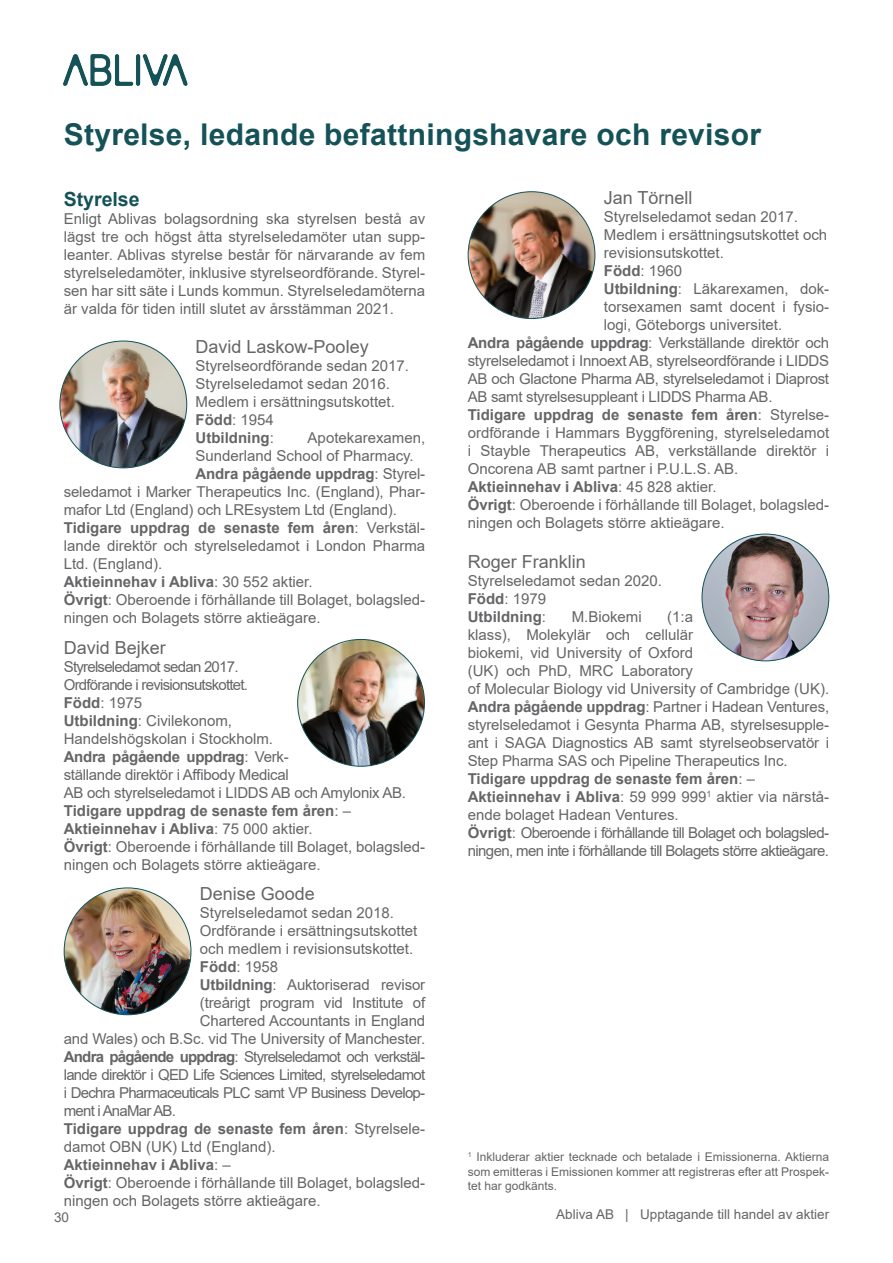
<style>
.page{position:relative;width:893px;height:1263px;background:#fff}
.page>*{position:absolute;margin:0;border:0;box-sizing:border-box;transform-origin:0 0}
.t1{font:700 30px "Arial";letter-spacing:.01em;color:#155257}
.t2{font:700 19.5px "Arial";color:#155257}
.t3{font:18px "Arial";color:#656568}
.t4{font:15px/18px "Arial";color:#656568}
.t5{font:15px/18px "Arial";letter-spacing:-.02em;color:#656568}
.t6{font:700 15px "Arial";color:#656568}
.t7{font:15px "Arial";letter-spacing:-.05em;color:#656568}
.t8{font:13.5px "Arial";color:#656568}
.t9{font:12px/14.4px "Arial";color:#656568;text-align:justify}
.s1{font-weight:700}
.s2{font-weight:400}
</style>
<div class="page">
<img style="left:64px;top:54px;width:123px;height:31px">
<img style="left:60px;top:341px;width:127px;height:127px">
<img style="left:298px;top:639px;width:126px;height:127px">
<img style="left:468px;top:192px;width:127px;height:127px;border-radius:63px">
<img style="left:64px;top:888px;width:127px;height:127px;border-radius:63px">
<img style="left:702px;top:534px;width:127px;height:127px;border-radius:63px">
<h1 class="t1" style="left:64px;top:114px;width:699px">Styrelse, ledande befattningshavare och revisor</h1>
<h2 class="t2" style="left:64px;top:185px;width:77px">Styrelse</h2>
<p class="t4" style="left:64px;top:209px;width:363px;text-align:justify">Enligt Ablivas bolagsordning ska styrelsen bestå av lägst tre och högst åtta styrelseledamöter utan supp&shy;leanter. Ablivas styrelse består för närvarande av fem styrelseledamöter, inklusive styrelseordförande. Styrel&shy;sen har sitt säte i Lunds kommun. Styrelseledamöterna är valda för tiden intill slutet av årsstämman 2021.</p>
<p class="t3" style="left:196px;top:334px;width:175px">David Laskow-Pooley</p>
<p class="t4" style="left:196px;top:357px;width:215px">Styrelseordförande sedan 2017.<br>Styrelseledamot sedan 2016.<br>Medlem i ersättningsutskottet.<br><span class="s1">Född</span>: 1954<br><span class="s1">Utbildning</span>:</p>
<p class="t3" style="left:604px;top:186px;width:90px">Jan Törnell</p>
<p class="t4" style="left:604px;top:208px;width:196px">Styrelseledamot sedan 2017.</p>
<p class="t4" style="left:604px;top:226px;width:225px">Medlem i ersättningsutskottet och</p>
<p class="t4" style="left:604px;top:244px;width:122px">revisionsutskottet.</p>
<p class="t4" style="left:604px;top:262px;width:80px"><span class="s1">Född</span>: 1960</p>
<p class="t4" style="left:604px;top:280px;width:227px"><span class="s1">Utbildning</span>: Läkarexamen, dok-</p>
<p class="t4" style="left:604px;top:298px;width:227px">torsexamen samt docent i fysio-</p>
<p class="t4" style="left:604px;top:316px;width:180px">logi, Göteborgs universitet.</p>
<p class="t5" style="left:468px;top:334px;width:363px"><span class="s1">Andra pågående uppdrag</span>: Verkställande direktör och</p>
<p class="t5" style="left:468px;top:352px;width:363px">styrelseledamot i Innoext AB, styrelseordförande i LIDDS</p>
<p class="t5" style="left:468px;top:370px;width:363px">AB och Glactone Pharma AB, styrelseledamot i Diaprost</p>
<p class="t5" style="left:468px;top:388px;width:306px">AB samt styrelsesuppleant i LIDDS Pharma AB.</p>
<p class="t6" style="left:468px;top:405px;width:363px">Tidigare uppdrag de senaste fem åren<span class="s2">: Styrelse-</span></p>
<p class="t4" style="left:468px;top:424px;width:363px">ordförande i Hammars Byggförening, styrelseledamot</p>
<p class="t4" style="left:468px;top:442px;width:363px">i Stayble Therapeutics AB, verkställande direktör i</p>
<p class="t4" style="left:468px;top:460px;width:272px">Oncorena AB samt partner i P.U.L.S. AB.</p>
<p class="t6" style="left:468px;top:477px;width:250px">Aktieinnehav i Abliva<span class="s2">: 45 828 aktier.</span></p>
<p class="t4" style="left:468px;top:496px;width:363px"><span class="s1">Övrigt</span>: Oberoende i förhållande till Bolaget, bolagsled-</p>
<p class="t4" style="left:468px;top:514px;width:258px">ningen och Bolagets större aktieägare.</p>
<p class="t3" style="left:468px;top:549px;width:120px">Roger Franklin</p>
<p class="t4" style="left:468px;top:572px;width:196px">Styrelseledamot sedan 2020.<br><span class="s1">Född</span>: 1979<br><span class="s1">Utbildning</span>:</p>
<p class="t4" style="left:308px;top:429px;width:119px">Apotekarexamen,</p>
<p class="t4" style="left:196px;top:447px;width:220px">Sunderland School of Pharmacy.</p>
<p class="t6" style="left:196px;top:463px;width:231px">Andra pågående uppdrag<span class="s2">: Styrel-</span></p>
<p class="t4" style="left:64px;top:483px;width:363px">seledamot i Marker Therapeutics Inc. (England), Phar-</p>
<p class="t4" style="left:64px;top:501px;width:335px">mafor Ltd (England) och LREsystem Ltd (England).</p>
<p class="t6" style="left:64px;top:517px;width:363px">Tidigare uppdrag de senaste fem åren<span class="s2">: Verkstäl-</span></p>
<p class="t4" style="left:64px;top:537px;width:363px">lande direktör och styrelseledamot i London Pharma</p>
<p class="t4" style="left:64px;top:555px;width:100px">Ltd. (England).</p>
<p class="t6" style="left:64px;top:571px;width:250px">Aktieinnehav i Abliva<span class="s2">: 30 552 aktier.</span></p>
<p class="t4" style="left:64px;top:591px;width:363px"><span class="s1">Övrigt</span>: Oberoende i förhållande till Bolaget, bolagsled-</p>
<p class="t4" style="left:64px;top:609px;width:258px">ningen och Bolagets större aktieägare.</p>
<p class="t3" style="left:64px;top:635px;width:104px">David Bejker</p>
<p class="t5" style="left:64px;top:657px;width:363px">Styrelseledamot sedan 2017.<br>Ordförande i revisionsutskottet.<br><span class="s1">Född</span>: 1975<br><span class="s1">Utbildning</span>: Civilekonom,<br>Handelshögskolan i Stockholm.<br><span class="s1">Andra pågående uppdrag</span>: Verk-<br>ställande direktör i Affibody Medical<br>AB och styrelseledamot i LIDDS AB och Amylonix AB.<br><span class="s1">Tidigare uppdrag de senaste fem åren</span>: – <span class="s1">Aktieinnehav i Abliva</span>: 75 000 aktier.<br><span class="s1">Övrigt</span>: Oberoende i förhållande till Bolaget, bolagsled&shy;ningen och Bolagets större aktieägare.</p>
<p class="t3" style="left:200px;top:882px;width:117px">Denise Goode</p>
<p class="t4" style="left:200px;top:904px;width:196px">Styrelseledamot sedan 2018.</p>
<p class="t4" style="left:200px;top:922px;width:219px">Ordförande i ersättningsutskottet</p>
<p class="t4" style="left:200px;top:940px;width:215px">och medlem i revisionsutskottet.</p>
<p class="t4" style="left:200px;top:958px;width:80px"><span class="s1">Född</span>: 1958</p>
<p class="t4" style="left:200px;top:976px;width:227px"><span class="s1">Utbildning</span>: Auktoriserad revisor</p>
<p class="t4" style="left:200px;top:994px;width:227px">(treårigt program vid Institute of</p>
<p class="t4" style="left:200px;top:1012px;width:227px">Chartered Accountants in England</p>
<p class="t4" style="left:64px;top:1030px;width:363px">and Wales) och B.Sc. vid The University of Manchester.</p>
<p class="t7" style="left:64px;top:1047px;width:363px"><span class="s1">Andra pågående uppdrag</span>: Styrelseledamot och verkstäl-</p>
<p class="t7" style="left:64px;top:1065px;width:363px">lande direktör i QED Life Sciences Limited, styrelseledamot</p>
<p class="t7" style="left:64px;top:1083px;width:363px">i Dechra Pharmaceuticals PLC samt VP Business Develop-</p>
<p class="t7" style="left:64px;top:1101px;width:114px">ment i AnaMar AB.</p>
<p class="t6" style="left:64px;top:1118px;width:363px">Tidigare uppdrag de senaste fem åren<span class="s2">: Styrelsele-</span></p>
<p class="t4" style="left:64px;top:1138px;width:213px">damot OBN (UK) Ltd (England).</p>
<p class="t6" style="left:64px;top:1154px;width:169px">Aktieinnehav i Abliva<span class="s2">: –</span></p>
<p class="t4" style="left:64px;top:1174px;width:363px"><span class="s1">Övrigt</span>: Oberoende i förhållande till Bolaget, bolagsled-</p>
<p class="t4" style="left:64px;top:1192px;width:258px">ningen och Bolagets större aktieägare.</p>
<p class="t4" style="left:468px;top:608px;width:363px;text-indent:200px">(1:a<br>klass), Molekylär och cellulär<br>biokemi, vid University of Oxford<br>(UK) och PhD, MRC Laboratory<br>of Molecular Biology vid University of Cambridge (UK).<br><span class="s1">Andra pågående uppdrag</span>: Partner i Hadean Ventures, styrelseledamot i Gesynta Pharma AB, styrelsesupple&shy;ant i SAGA Diagnostics AB samt styrelseobservatör i Step Pharma SAS och Pipeline Therapeutics Inc.<br><span class="s1">Tidigare uppdrag de senaste fem åren</span>: – <span class="s1">Aktieinnehav i Abliva</span>: 59 999 999<sup>1</sup> aktier via närstå&shy;ende bolaget Hadean Ventures.<br><span class="s1">Övrigt</span>: Oberoende i förhållande till Bolaget och bolagsled&shy;ningen, men inte i förhållande till Bolagets större aktieägare.</p>
<p class="t4" style="left:572px;top:608px;width:72px">M.Biokemi</p>
<p class="t9" style="left:468px;top:1150px;width:363px"><sup>1</sup> Inkluderar aktier tecknade och betalade i Emissionerna. Aktierna som emitteras i Emissionen kommer att registreras efter att Prospek&shy;tet har godkänts.</p>
<p class="t8" style="left:54px;top:1208px;width:17px">30</p>
<p class="t8" style="left:556px;top:1205px;width:274px">Abliva AB | Upptagande till handel av aktier</p>
</div>
